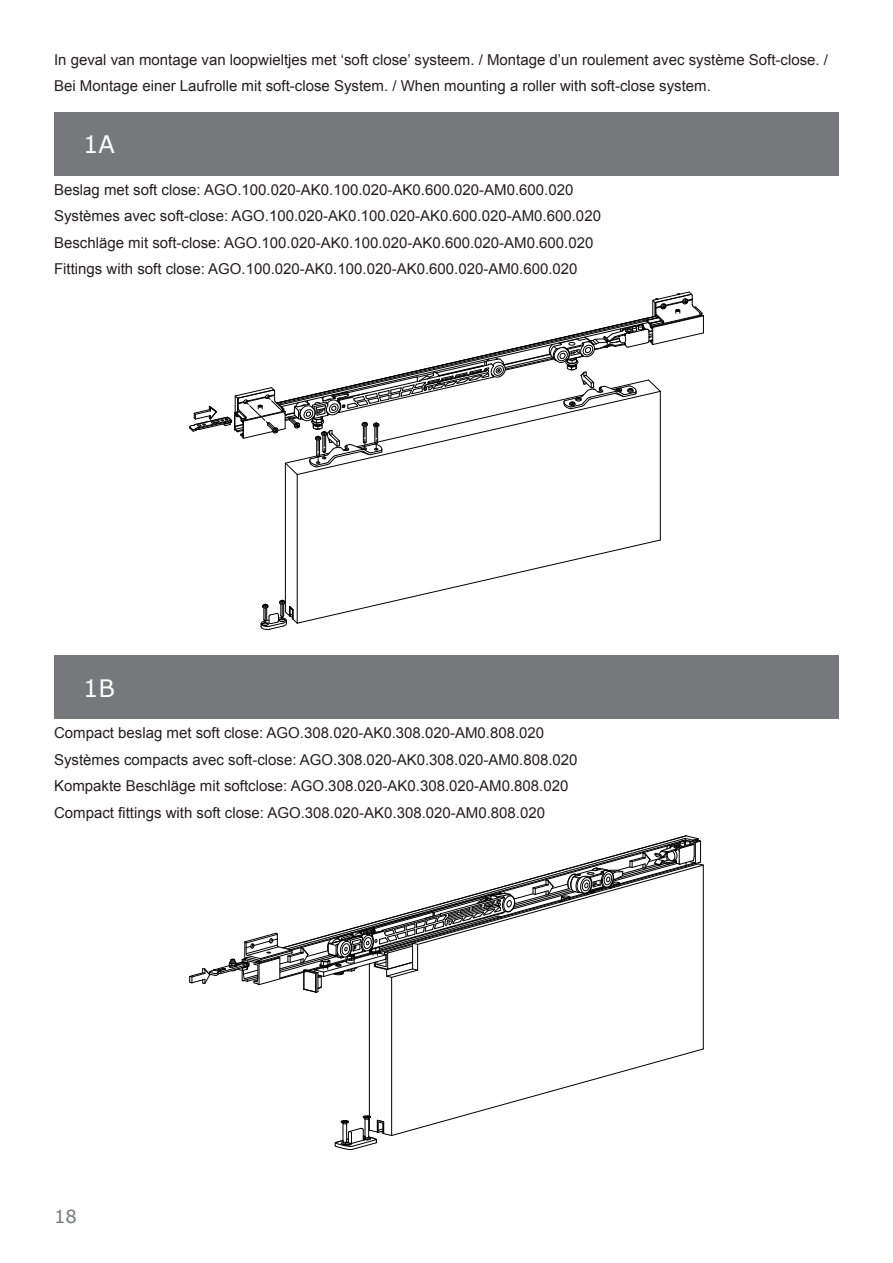
<style>
.page{position:relative;width:893px;height:1263px;background:#fff}
.page>*{position:absolute;margin:0;border:0;box-sizing:border-box;transform-origin:0 0}
.t1{font:24px "Verdana";color:#fff}
.t2{font:18px "Verdana";color:#76787b}
.t3{font:15px "Arial";color:#231f20}
</style>
<div class="page">
<div style="left:54px;top:112px;width:785px;height:64px;background:#76787b"></div>
<div style="left:54px;top:655px;width:785px;height:64px;background:#76787b"></div>
<hr style="left:660px;top:391px;width:1px;height:149px;background:#000001">
<hr style="left:297px;top:474px;width:1px;height:149px;background:#000001">
<hr style="left:285px;top:463px;width:1px;height:149px;background:#000001">
<svg style="left:189px;top:291px;width:515px;height:184px"></svg>
<svg style="left:260px;top:539px;width:401px;height:91px"></svg>
<hr style="left:369px;top:964px;width:1px;height:152px;background:#000001">
<hr style="left:391px;top:977px;width:1px;height:158px;background:#000001">
<hr style="left:703px;top:865px;width:1px;height:184px;background:#000001">
<svg style="left:335px;top:1048px;width:369px;height:102px"></svg>
<svg style="left:189px;top:835px;width:515px;height:158px"></svg>
<p class="t3" style="left:54px;top:50px;width:775px">In geval van montage van loopwieltjes met ‘soft close’ systeem. / Montage d’un roulement avec système Soft-close. /</p>
<p class="t3" style="left:54px;top:76px;width:658px">Bei Montage einer Laufrolle mit soft-close System. / When mounting a roller with soft-close system.</p>
<p class="t1" style="left:83px;top:129px;width:33px">1A</p>
<p class="t3" style="left:54px;top:180px;width:521px">Beslag met soft close: AGO.100.020-AK0.100.020-AK0.600.020-AM0.600.020</p>
<p class="t3" style="left:54px;top:206px;width:548px">Systèmes avec soft-close: AGO.100.020-AK0.100.020-AK0.600.020-AM0.600.020</p>
<p class="t3" style="left:54px;top:233px;width:541px">Beschläge mit soft-close: AGO.100.020-AK0.100.020-AK0.600.020-AM0.600.020</p>
<p class="t3" style="left:54px;top:259px;width:525px">Fittings with soft close: AGO.100.020-AK0.100.020-AK0.600.020-AM0.600.020</p>
<p class="t1" style="left:83px;top:673px;width:33px">1B</p>
<p class="t3" style="left:54px;top:723px;width:492px">Compact beslag met soft close: AGO.308.020-AK0.308.020-AM0.808.020</p>
<p class="t3" style="left:54px;top:750px;width:525px">Systèmes compacts avec soft-close: AGO.308.020-AK0.308.020-AM0.808.020</p>
<p class="t3" style="left:54px;top:776px;width:516px">Kompakte Beschläge mit softclose: AGO.308.020-AK0.308.020-AM0.808.020</p>
<p class="t3" style="left:54px;top:803px;width:493px">Compact fittings with soft close: AGO.308.020-AK0.308.020-AM0.808.020</p>
<p class="t2" style="left:54px;top:1205px;width:24px">18</p>
</div>
